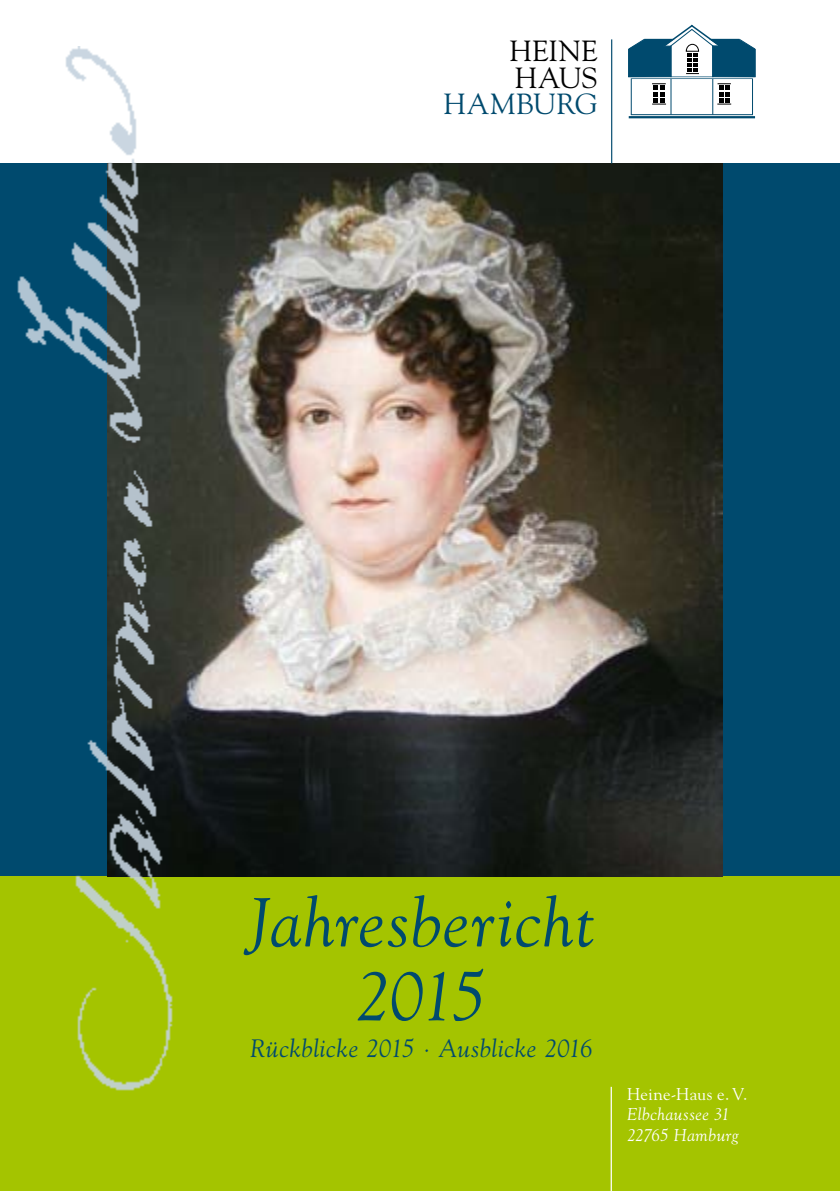
<style>
.page{position:relative;width:840px;height:1191px;background:#fff}
.page>*{position:absolute;margin:0;border:0;box-sizing:border-box;transform-origin:0 0}
.t1{font:italic 68.8px/73.8px "Goudy";letter-spacing:.02em;color:#004a6e;text-align:center}
.t2{font:29px/26.6px "Goudy";letter-spacing:.005em;color:#000}
.t3{font:29px "Goudy";letter-spacing:.01em;color:#004a6e}
.t4{font:italic 25px "Goudy";letter-spacing:.02em;color:#004a6e}
.t5{font:italic 17px/20.4px "Goudy";letter-spacing:.025em;color:#fff}
.t6{font:17px "Goudy";letter-spacing:.015em;color:#fff}
</style>
<div class="page">
<div style="left:0;top:796px;width:839px;height:395px;background:#a4c400"></div>
<div style="left:0;top:163px;width:839px;height:713px;background:#004a6e"></div>
<img style="left:248px;top:163px;width:474px;height:713px">
<hr style="left:630px;top:114px;width:122px;height:1px;background:#004a6e">
<hr style="left:628px;top:116px;width:126px;height:2px;background:#004a6e">
<hr style="left:630px;top:79px;width:1px;height:36px;background:#004a6e">
<hr style="left:751px;top:78px;width:1px;height:37px;background:#004a6e">
<hr style="left:670px;top:46px;width:1px;height:69px;background:#004a6e">
<hr style="left:712px;top:46px;width:1px;height:69px;background:#004a6e">
<svg style="left:628px;top:24px;width:127px;height:81px"></svg>
<hr style="left:624px;top:77px;width:136px;height:1px;background:#fff">
<hr style="left:610px;top:39px;width:2px;height:124px;background:#004a6e">
<hr style="left:610px;top:1086px;width:1px;height:105px;background:#fff">
<img style="left:17px;top:47px;width:231px;height:1044px">
<p class="t2" style="left:509px;top:37px;width:89px">HEINE<br>HAUS</p>
<p class="t3" style="left:443px;top:86px;width:155px">HAMBURG</p>
<h1 class="t1" style="left:248px;top:884px;width:346px">Jahresbericht<br>2015</h1>
<p class="t4" style="left:250px;top:1033px;width:344px">Rückblicke 2015 · Ausblicke 2016</p>
<p class="t6" style="left:626px;top:1083px;width:122px">Heine-Haus e. V.</p>
<p class="t5" style="left:626px;top:1104px;width:113px">Elbchaussee 31<br>22765 Hamburg</p>
</div>
